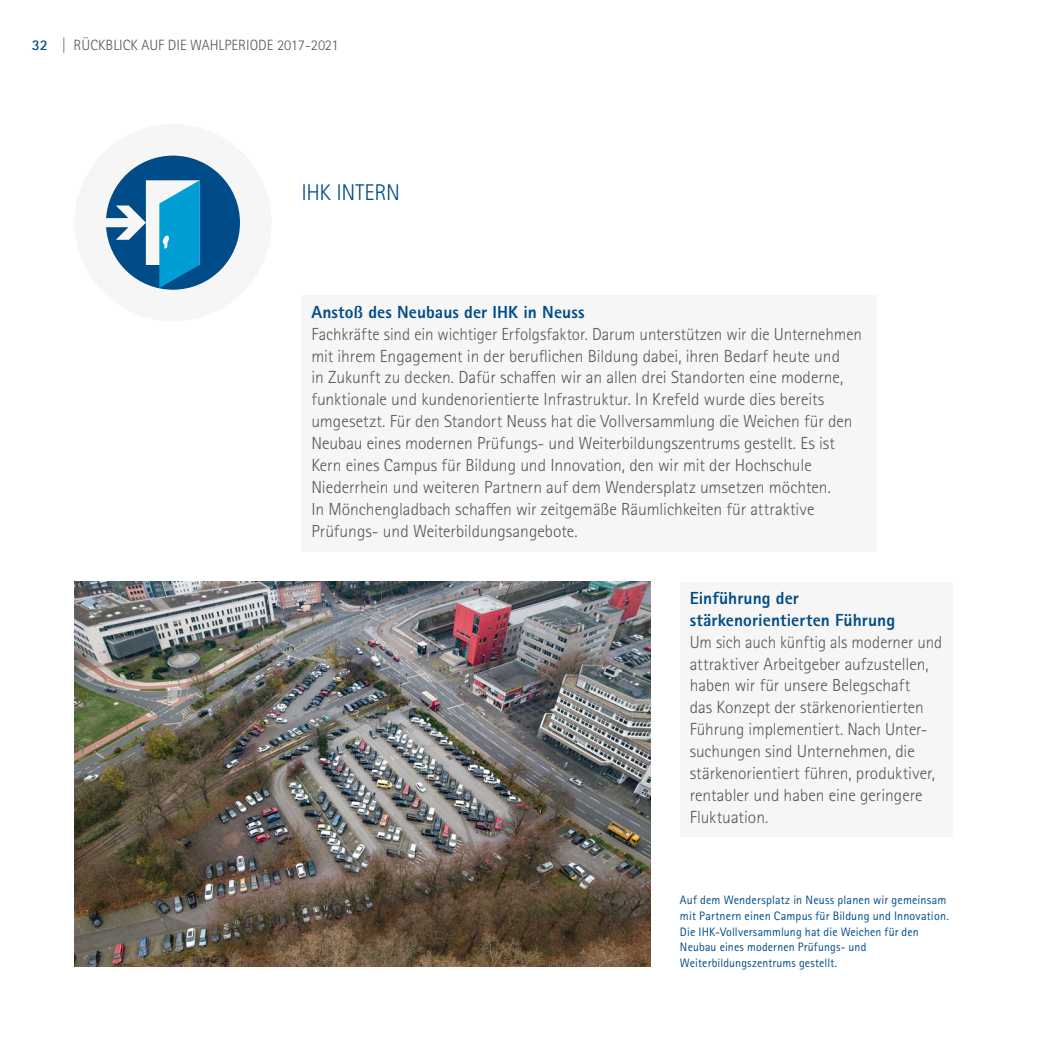
<style>
.page{position:relative;width:1042px;height:1042px;background:#fff}
.page>*{position:absolute;margin:0;border:0;box-sizing:border-box;transform-origin:0 0}
.t1{font:300 22.75px "Rotis Sans Serif Pro";letter-spacing:-.015em;color:#004c89}
.t2{font:300 17.5px/21.9px "Rotis Sans Serif Pro";color:#575756}
.t3{font:300 17.5px/21.9px "Rotis Sans Serif Pro";color:#575756;scale:.96 1}
.t4{font:800 17.5px/21.9px "Rotis Sans Serif Pro";letter-spacing:.005em;color:#004c89}
.t5{font:300 14.88px "Rotis Sans Serif Pro";color:#575756}
.t6{font:12.25px/15.8px "Rotis Sans Serif Pro";letter-spacing:.01em;color:#004c89}
.s1{font-weight:700;color:#004c89}
</style>
<div class="page">
<div style="left:74px;top:124px;width:198px;height:197px;background:#f6f6f6;border-radius:50%"></div>
<svg style="left:106px;top:156px;width:134px;height:134px"></svg>
<div style="left:301px;top:296px;width:576px;height:256px;background:#f6f6f6"></div>
<div style="left:680px;top:582px;width:272px;height:254px;background:#f6f6f6"></div>
<img style="left:74px;top:582px;width:576px;height:384px">
<p class="t5" style="left:32px;top:36px;width:308px"><span class="s1">32</span> | RÜCKBLICK AUF DIE WAHLPERIODE 2017-2021</p>
<h1 class="t1" style="left:301px;top:180px;width:100px">IHK INTERN</h1>
<p class="t4" style="left:311px;top:301px;width:275px">Anstoß des Neubaus der IHK in Neuss</p>
<p class="t2" style="left:311px;top:323px;width:552px">Fachkräfte sind ein wichtiger Erfolgsfaktor. Darum unterstützen wir die Unternehmen mit ihrem Engagement in der beruflichen Bildung dabei, ihren Bedarf heute und<br>in Zukunft zu decken. Dafür schaffen wir an allen drei Standorten eine moderne, funktionale und kundenorientierte Infrastruktur. In Krefeld wurde dies bereits umgesetzt. Für den Standort Neuss hat die Vollversammlung die Weichen für den Neubau eines modernen Prüfungs- und Weiterbildungszentrums gestellt. Es ist Kern eines Campus für Bildung und Innovation, den wir mit der Hochschule Niederrhein und weiteren Partnern auf dem Wendersplatz umsetzen möchten.<br>In Mönchengladbach schaffen wir zeitgemäße Räumlichkeiten für attraktive Prüfungs- und Weiterbildungsangebote.</p>
<p class="t4" style="left:690px;top:587px;width:207px">Einführung der stärkenorientierten Führung</p>
<p class="t3" style="left:690px;top:631px;width:264px">Um sich auch künftig als moderner und attraktiver Arbeitgeber aufzustellen, haben wir für unsere Belegschaft<br>das Konzept der stärkenorientierten Führung implementiert. Nach Unter&shy;suchungen sind Unternehmen, die stärkenorientiert führen, produktiver, rentabler und haben eine geringere Fluktuation.</p>
<p class="t6" style="left:680px;top:892px;width:270px">Auf dem Wendersplatz in Neuss planen wir gemeinsam mit Partnern einen Campus für Bildung und Innovation.<br>Die IHK-Vollversammlung hat die Weichen für den Neubau eines modernen Prüfungs- und Weiterbildungszentrums gestellt.</p>
</div>
